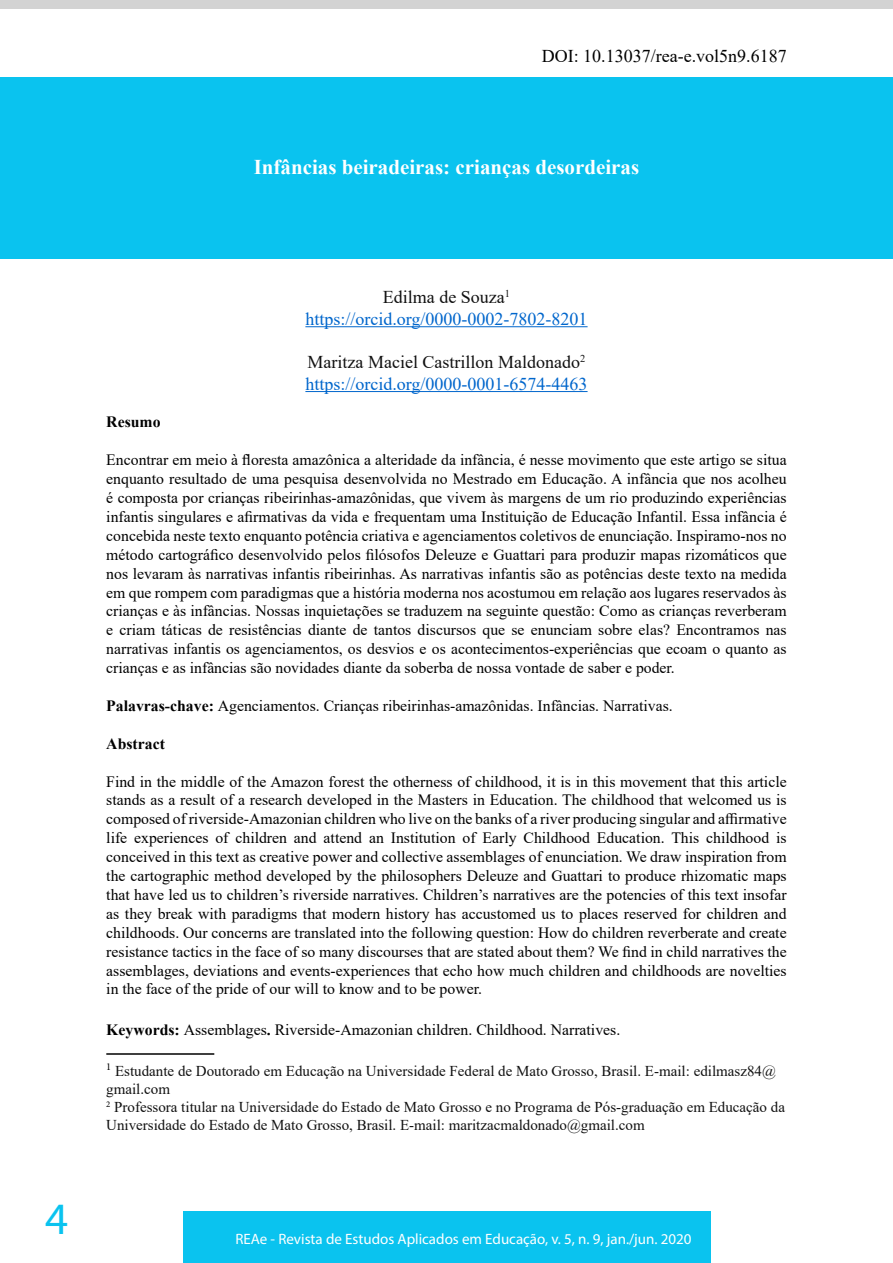
<style>
.page{position:relative;width:893px;height:1263px;background:#fff}
.page>*{position:absolute;margin:0;border:0;box-sizing:border-box;transform-origin:0 0}
.t1{font:45px "Myriad Pro";color:#0ac3ef}
.t2{font:700 21px "Times New Roman";color:#fff}
.t3{font:18px/21.6px "Times New Roman";color:#06c;text-align:center}
.t4{font:18px "Times New Roman";color:#000}
.t5{font:15.75px/18.9px "Times New Roman";color:#000;text-align:justify}
.t6{font:700 15.75px "Times New Roman";color:#000}
.t7{font:15px/18px "Times New Roman";color:#111}
.t8{font:15px "Myriad Pro";color:#fff}
.s1{color:#111}
.s2{font-weight:700}
</style>
<div class="page">
<div style="left:183px;top:1211px;width:527px;height:51px;background:#0ac3ef"></div>
<div style="left:0;top:0;width:893px;height:9px;background:#d3d3d3"></div>
<div style="left:0;top:77px;width:893px;height:182px;background:#0ac3ef"></div>
<hr style="left:305px;top:326px;width:283px;height:1px;background:#06c">
<hr style="left:305px;top:391px;width:283px;height:1px;background:#06c">
<hr style="left:106px;top:1053px;width:108px;height:2px;background:#000">
<p class="t4" style="left:542px;top:43px;width:246px">DOI: 10.13037/rea-e.vol5n9.6187</p>
<h2 class="t2" style="left:254px;top:151px;width:387px">Infâncias beiradeiras: crianças desordeiras</h2>
<h1 class="t1" style="left:45px;top:1191px;width:25px">4</h1>
<p class="t3" style="left:305px;top:286px;width:284px"><span class="s1">Edilma de Souza</span><sup>1 </sup>https://orcid.org/0000-0002-7802-8201</p>
<p class="t3" style="left:305px;top:351px;width:284px;text-align:left"><span class="s1">Maritza Maciel Castrillon Maldonado</span><sup>2 </sup>https://orcid.org/0000-0001-6574-4463</p>
<p class="t6" style="left:106px;top:411px;width:56px">Resumo</p>
<p class="t5" style="left:106px;top:450px;width:682px">Encontrar em meio à floresta amazônica a alteridade da infância, é nesse movimento que este artigo se situa enquanto resultado de uma pesquisa desenvolvida no Mestrado em Educação. A infância que nos acolheu é composta por crianças ribeirinhas-amazônidas, que vivem às margens de um rio produzindo experiências infantis singulares e afirmativas da vida e frequentam uma Instituição de Educação Infantil. Essa infância é concebida neste texto enquanto potência criativa e agenciamentos coletivos de enunciação. Inspiramo-nos no método cartográfico desenvolvido pelos filósofos Deleuze e Guattari para produzir mapas rizomáticos que nos levaram às narrativas infantis ribeirinhas. As narrativas infantis são as potências deste texto na medida em que rompem com paradigmas que a história moderna nos acostumou em relação aos lugares reservados às crianças e às infâncias. Nossas inquietações se traduzem na seguinte questão: Como as crianças reverberam e criam táticas de resistências diante de tantos discursos que se enunciam sobre elas? Encontramos nas narrativas infantis os agenciamentos, os desvios e os acontecimentos-experiências que ecoam o quanto as crianças e as infâncias são novidades diante da soberba de nossa vontade de saber e poder.</p>
<p class="t5" style="left:106px;top:696px;width:568px"><span class="s2">Palavras-chave:</span> Agenciamentos. Crianças ribeirinhas-amazônidas. Infâncias. Narrativas.</p>
<p class="t6" style="left:106px;top:732px;width:60px">Abstract</p>
<p class="t5" style="left:106px;top:771px;width:682px">Find in the middle of the Amazon forest the otherness of childhood, it is in this movement that this article stands as a result of a research developed in the Masters in Education. The childhood that welcomed us is composed of riverside-Amazonian children who live on the banks of a river producing singular and affirmative life experiences of children and attend an Institution of Early Childhood Education. This childhood is conceived in this text as creative power and collective assemblages of enunciation. We draw inspiration from the cartographic method developed by the philosophers Deleuze and Guattari to produce rhizomatic maps that have led us to children’s riverside narratives. Children’s narratives are the potencies of this text insofar as they break with paradigms that modern history has accustomed us to places reserved for children and childhoods. Our concerns are translated into the following question: How do children reverberate and create resistance tactics in the face of so many discourses that are stated about them? We find in child narratives the assemblages, deviations and events-experiences that echo how much children and childhoods are novelties in the face of the pride of our will to know and to be power.</p>
<p class="t5" style="left:106px;top:1020px;width:515px"><span class="s2">Keywords:</span> Assemblages<span class="s2">.</span> Riverside-Amazonian children. Childhood. Narratives.</p>
<p class="t7" style="left:106px;top:1061px;width:680px"><sup>1</sup> Estudante de Doutorado em Educação na Universidade Federal de Mato Grosso, Brasil. E-mail: edilmasz84@ gmail.com<br><sup>2</sup> Professora titular na Universidade do Estado de Mato Grosso e no Programa de Pós-graduação em Educação da Universidade do Estado de Mato Grosso, Brasil. E-mail: maritzacmaldonado@gmail.com</p>
<p class="t8" style="left:235px;top:1229px;width:458px">REAe - Revista de Estudos Aplicados em Educação, v. 5, n. 9, jan./jun. 2020</p>
</div>
